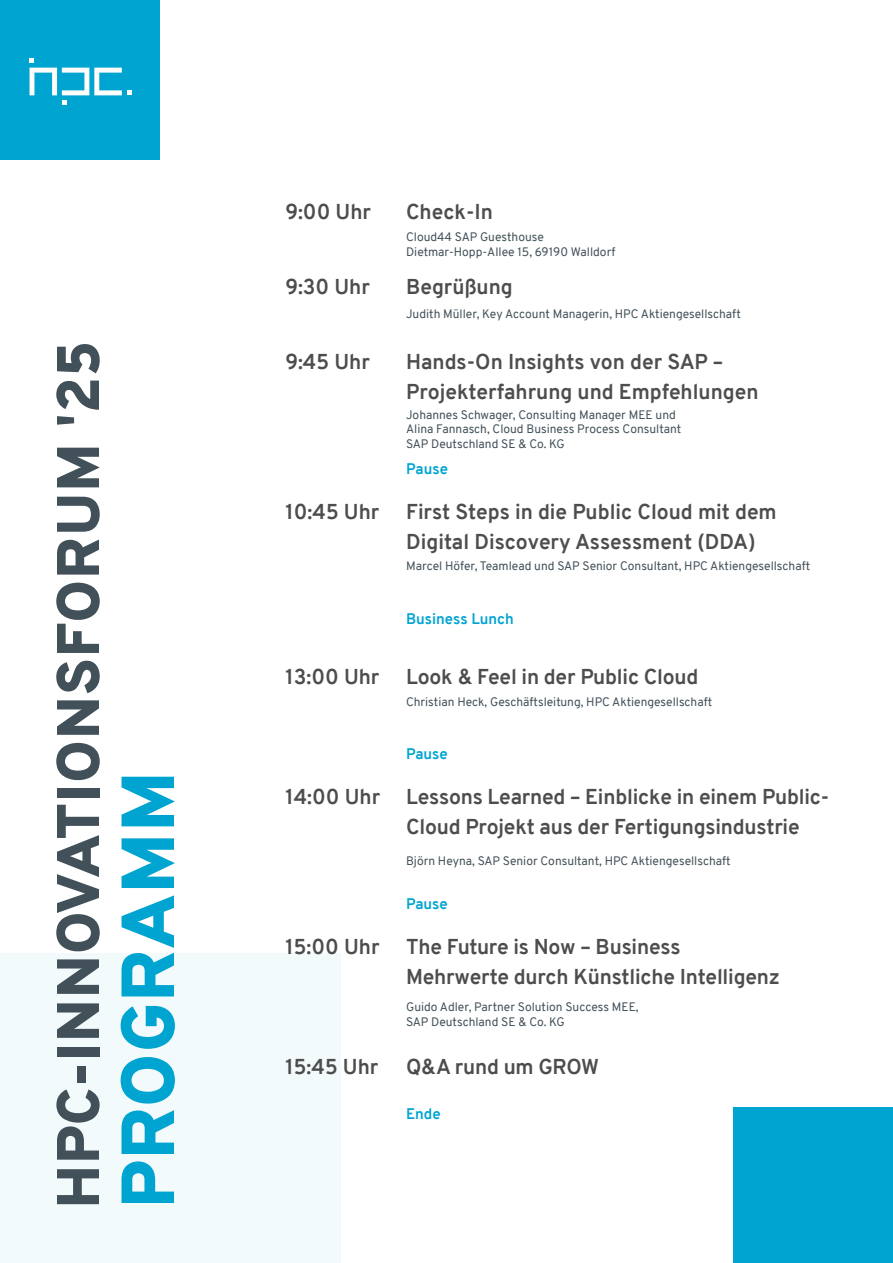
<style>
.page{position:relative;width:893px;height:1263px;background:#fff}
.page>*{position:absolute;margin:0;border:0;box-sizing:border-box;transform-origin:0 0}
.t1{font:900 75px "Overpass";letter-spacing:.01em;color:#00a4d1}
.t2{font:900 60px "Overpass";letter-spacing:.01em;color:#425159}
.t3{font:700 21px/30px "Overpass";letter-spacing:-.01em;color:#4d4d4d}
.t4{font:700 15px "Overpass";color:#00a4d1}
.t5{font:12px/14.4px "Overpass";color:#425159}
.s1{font-weight:700}
</style>
<div class="page">
<div style="left:0;top:954px;width:340px;height:309px;background:#f3fafc"></div>
<div style="left:733px;top:1108px;width:160px;height:155px;background:#00a4d1"></div>
<div style="left:0;top:0;width:159px;height:159px;background:#00a4d1"></div>
<svg style="left:30px;top:58px;width:102px;height:47px"></svg>
<h2 class="t2" style="left:35px;top:1209px;width:870px;rotate:-90deg">HPC-INNOVATIONSFORUM <span class="s1">'</span>25</h2>
<h1 class="t1" style="left:94px;top:1208px;width:439px;rotate:-90deg">PROGRAMM</h1>
<h3 class="t3" style="left:285px;top:197px;width:87px">9:00 Uhr</h3>
<h3 class="t3" style="left:406px;top:197px;width:88px">Check-In</h3>
<p class="t5" style="left:406px;top:230px;width:211px">Cloud44 SAP Guesthouse<br>Dietmar-Hopp-Allee 15, 69190 Walldorf</p>
<h3 class="t3" style="left:285px;top:272px;width:86px">9:30 Uhr</h3>
<h3 class="t3" style="left:406px;top:272px;width:108px">Begrüßung</h3>
<p class="t5" style="left:406px;top:307px;width:336px">Judith Müller, Key Account Managerin, HPC Aktiengesellschaft</p>
<h3 class="t3" style="left:285px;top:347px;width:86px">9:45 Uhr</h3>
<h3 class="t3" style="left:406px;top:347px;width:354px">Hands-On Insights von der SAP –<br>Projekterfahrung und Empfehlungen</h3>
<p class="t5" style="left:406px;top:408px;width:277px">Johannes Schwager, Consulting Manager MEE und<br>Alina Fannasch, Cloud Business Process Consultant<br>SAP Deutschland SE &amp; Co. KG</p>
<p class="t4" style="left:406px;top:458px;width:43px">Pause</p>
<h3 class="t3" style="left:285px;top:497px;width:96px">10:45 Uhr</h3>
<h3 class="t3" style="left:406px;top:497px;width:372px">First Steps in die Public Cloud mit dem<br>Digital Discovery Assessment (DDA)</h3>
<p class="t5" style="left:406px;top:559px;width:406px">Marcel Höfer, Teamlead und SAP Senior Consultant, HPC Aktiengesellschaft</p>
<p class="t4" style="left:406px;top:608px;width:109px">Business Lunch</p>
<h3 class="t3" style="left:285px;top:662px;width:96px">13:00 Uhr</h3>
<h3 class="t3" style="left:406px;top:662px;width:294px">Look &amp; Feel in der Public Cloud</h3>
<p class="t5" style="left:406px;top:694px;width:308px">Christian Heck, Geschäftsleitung, HPC Aktiengesellschaft</p>
<p class="t4" style="left:406px;top:743px;width:43px">Pause</p>
<h3 class="t3" style="left:285px;top:782px;width:96px">14:00 Uhr</h3>
<h3 class="t3" style="left:406px;top:782px;width:425px">Lessons Learned – Einblicke in einem Public-<br>Cloud Projekt aus der Fertigungsindustrie</h3>
<p class="t5" style="left:406px;top:853px;width:326px">Björn Heyna, SAP Senior Consultant, HPC Aktiengesellschaft</p>
<p class="t4" style="left:406px;top:893px;width:43px">Pause</p>
<h3 class="t3" style="left:285px;top:932px;width:96px">15:00 Uhr</h3>
<h3 class="t3" style="left:406px;top:932px;width:375px">The Future is Now – Business<br>Mehrwerte durch Künstliche Intelligenz</h3>
<p class="t5" style="left:406px;top:1000px;width:234px">Guido Adler, Partner Solution Success MEE,<br>SAP Deutschland SE &amp; Co. KG</p>
<h3 class="t3" style="left:285px;top:1052px;width:95px">15:45 Uhr</h3>
<h3 class="t3" style="left:406px;top:1052px;width:195px">Q&amp;A rund um GROW</h3>
<p class="t4" style="left:406px;top:1103px;width:36px">Ende</p>
</div>
